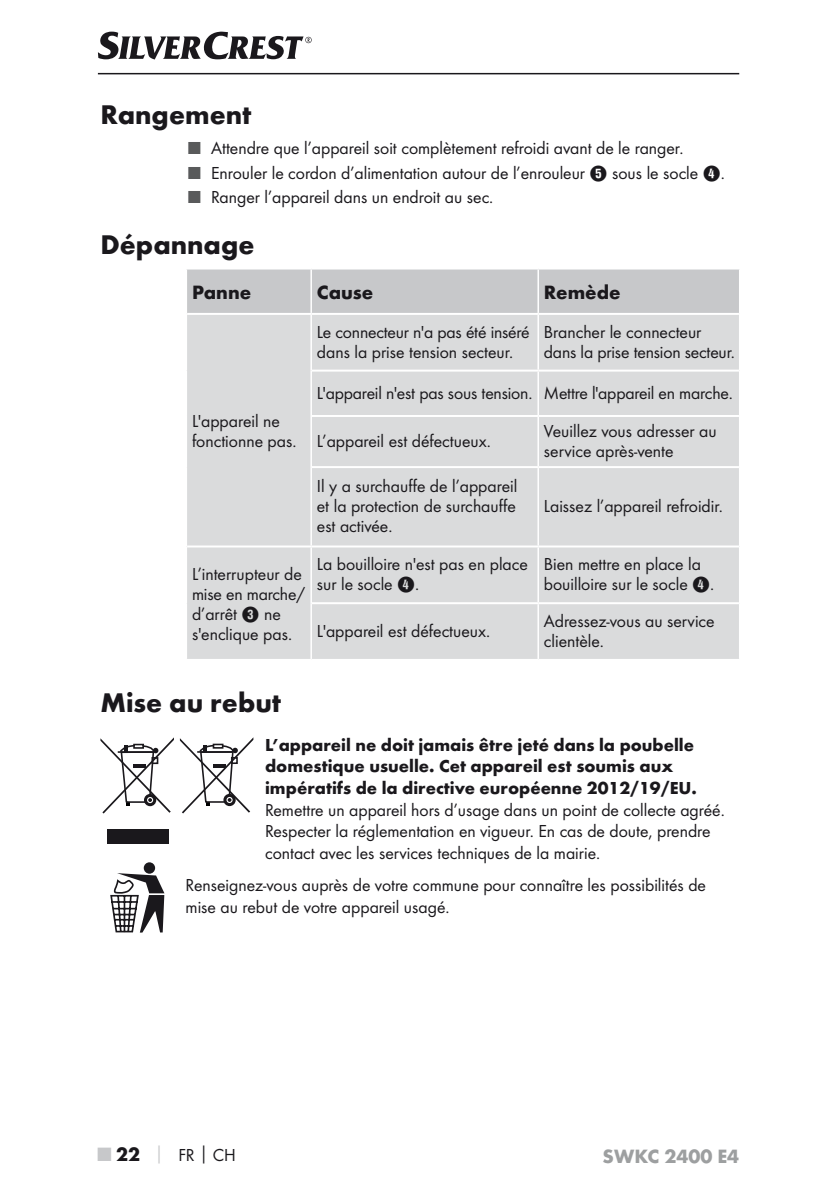
<style>
.page{position:relative;width:840px;height:1191px;background:#fff}
.page>*{position:absolute;margin:0;border:0;box-sizing:border-box;transform-origin:0 0}
.t1{font:700 28px "Futura";color:#1a181c}
.t2{font:700 20px "Futura";color:#1a181c}
.t3{font:700 20px "Futura";color:#9d9fa0}
.t4{font:18px/20px "Futura Boo";color:#1a181c}
.t5{font:700 18px/21.6px "Futura";color:#1a181c}
.s1{color:#595a5b}
.s2{font-family:"Hako PI Nummern"}
.s3{font-family:"Futura";font-weight:700;font-size:20px;color:#c7c8ca}
.s4{font-family:"Futura";font-weight:700;font-size:20px}
.s5{font-family:"Futura";font-weight:700;color:#c7c8ca}
.s6{font-family:"Futura";font-weight:700}
</style>
<div class="page">
<hr style="left:98px;top:73px;width:640px;height:1px;background:#1a181c">
<svg style="left:98px;top:32px;width:213px;height:28px"></svg>
<div style="left:187px;top:269px;width:551px;height:44px;background:#c7c8ca"></div>
<div style="left:187px;top:315px;width:551px;height:344px;background:#dadbdc"></div>
<hr style="left:310px;top:269px;width:2px;height:44px;background:#fff">
<hr style="left:537px;top:269px;width:1px;height:44px;background:#fff">
<hr style="left:310px;top:315px;width:2px;height:55px;background:#fff">
<hr style="left:537px;top:315px;width:1px;height:54px;background:#fff">
<hr style="left:310px;top:370px;width:2px;height:46px;background:#fff">
<hr style="left:310px;top:416px;width:2px;height:51px;background:#fff">
<hr style="left:312px;top:369px;width:226px;height:2px;background:#fff">
<hr style="left:537px;top:371px;width:1px;height:44px;background:#fff">
<hr style="left:537px;top:417px;width:1px;height:49px;background:#fff">
<hr style="left:538px;top:369px;width:200px;height:2px;background:#fff">
<hr style="left:310px;top:467px;width:2px;height:78px;background:#fff">
<hr style="left:312px;top:415px;width:226px;height:2px;background:#fff">
<hr style="left:312px;top:466px;width:226px;height:2px;background:#fff">
<hr style="left:537px;top:468px;width:1px;height:77px;background:#fff">
<hr style="left:538px;top:415px;width:200px;height:2px;background:#fff">
<hr style="left:538px;top:466px;width:200px;height:2px;background:#fff">
<hr style="left:187px;top:545px;width:124px;height:2px;background:#fff">
<hr style="left:310px;top:547px;width:2px;height:56px;background:#fff">
<hr style="left:311px;top:545px;width:227px;height:2px;background:#fff">
<hr style="left:537px;top:547px;width:1px;height:55px;background:#fff">
<hr style="left:538px;top:545px;width:200px;height:2px;background:#fff">
<hr style="left:310px;top:603px;width:2px;height:56px;background:#fff">
<hr style="left:312px;top:602px;width:226px;height:2px;background:#fff">
<hr style="left:537px;top:604px;width:1px;height:55px;background:#fff">
<hr style="left:538px;top:602px;width:200px;height:2px;background:#fff">
<div style="left:107px;top:828px;width:62px;height:15px;background:#1a181c"></div>
<svg style="left:100px;top:737px;width:74px;height:76px"></svg>
<div style="left:144px;top:862px;width:11px;height:11px;background:#1a181c;border-radius:50%"></div>
<svg style="left:110px;top:873px;width:54px;height:59px"></svg>
<svg style="left:180px;top:738px;width:73px;height:75px"></svg>
<h1 class="t1" style="left:100px;top:97px;width:152px">Rangement</h1>
<p class="t4" style="left:188px;top:138px;width:494px"><span class="s1">■</span> Attendre que l’appareil soit complètement refroidi avant de le ranger.</p>
<p class="t4" style="left:188px;top:163px;width:535px"><span class="s1">■</span> Enrouler le cordon d’alimentation autour de l’enrouleur <span class="s2">5</span> sous le socle <span class="s2">4</span>.</p>
<p class="t4" style="left:188px;top:187px;width:304px"><span class="s1">■</span> Ranger l’appareil dans un endroit au sec.</p>
<h1 class="t1" style="left:100px;top:227px;width:155px">Dépannage</h1>
<p class="t2" style="left:192px;top:280px;width:61px">Panne</p>
<p class="t2" style="left:317px;top:280px;width:58px">Cause</p>
<p class="t2" style="left:543px;top:280px;width:78px">Remède</p>
<p class="t4" style="left:192px;top:411px;width:104px">L'appareil ne fonctionne pas.</p>
<p class="t4" style="left:317px;top:321px;width:214px">Le connecteur n'a pas été inséré dans la prise tension secteur.</p>
<p class="t4" style="left:543px;top:321px;width:190px">Brancher le connecteur dans la prise tension secteur.</p>
<p class="t4" style="left:317px;top:382px;width:415px">L'appareil n'est pas sous tension. Mettre l'appareil en marche.</p>
<p class="t4" style="left:317px;top:431px;width:173px">L’appareil est défectueux.</p>
<p class="t4" style="left:543px;top:421px;width:174px">Veuillez vous adresser au service après-vente</p>
<p class="t4" style="left:317px;top:476px;width:202px;text-align:justify">Il y a surchauffe de l’appareil et la protection de surchauffe est activée.</p>
<p class="t4" style="left:543px;top:496px;width:178px">Laissez l’appareil refroidir.</p>
<p class="t4" style="left:192px;top:564px;width:114px">L’interrupteur de mise en marche/ d’arrêt <span class="s2">3</span> ne s'enclique pas.</p>
<p class="t4" style="left:317px;top:554px;width:212px">La bouilloire n'est pas en place sur le socle <span class="s2">4</span>.</p>
<p class="t4" style="left:543px;top:554px;width:169px">Bien mettre en place la bouilloire sur le socle <span class="s2">4</span>.</p>
<p class="t4" style="left:317px;top:621px;width:172px">L'appareil est défectueux.</p>
<p class="t4" style="left:543px;top:611px;width:172px">Adressez-vous au service clientèle.</p>
<h1 class="t1" style="left:100px;top:685px;width:182px">Mise au rebut</h1>
<p class="t5" style="left:265px;top:733px;width:431px">L’appareil ne doit jamais être jeté dans la poubelle domestique usuelle. Cet appareil est soumis aux impératifs de la directive européenne 2012/19/EU.</p>
<p class="t4" style="left:265px;top:798px;width:458px;line-height:21.6px">Remettre un appareil hors d’usage dans un point de collecte agréé.<br>Respecter la réglementation en vigueur. En cas de doute, prendre contact avec les services techniques de la mairie.</p>
<p class="t4" style="left:185px;top:874px;width:521px;line-height:21.6px">Renseignez-vous auprès de votre commune pour connaître les possibilités de mise au rebut de votre appareil usagé.</p>
<p class="t4" style="left:98px;top:1145px;width:139px"><span class="s3">■</span> <span class="s4">22</span> <span class="s5">│</span> FR<span class="s6">│</span>CH</p>
<p class="t3" style="left:602px;top:1143px;width:138px">SWKC 2400 E4</p>
</div>
